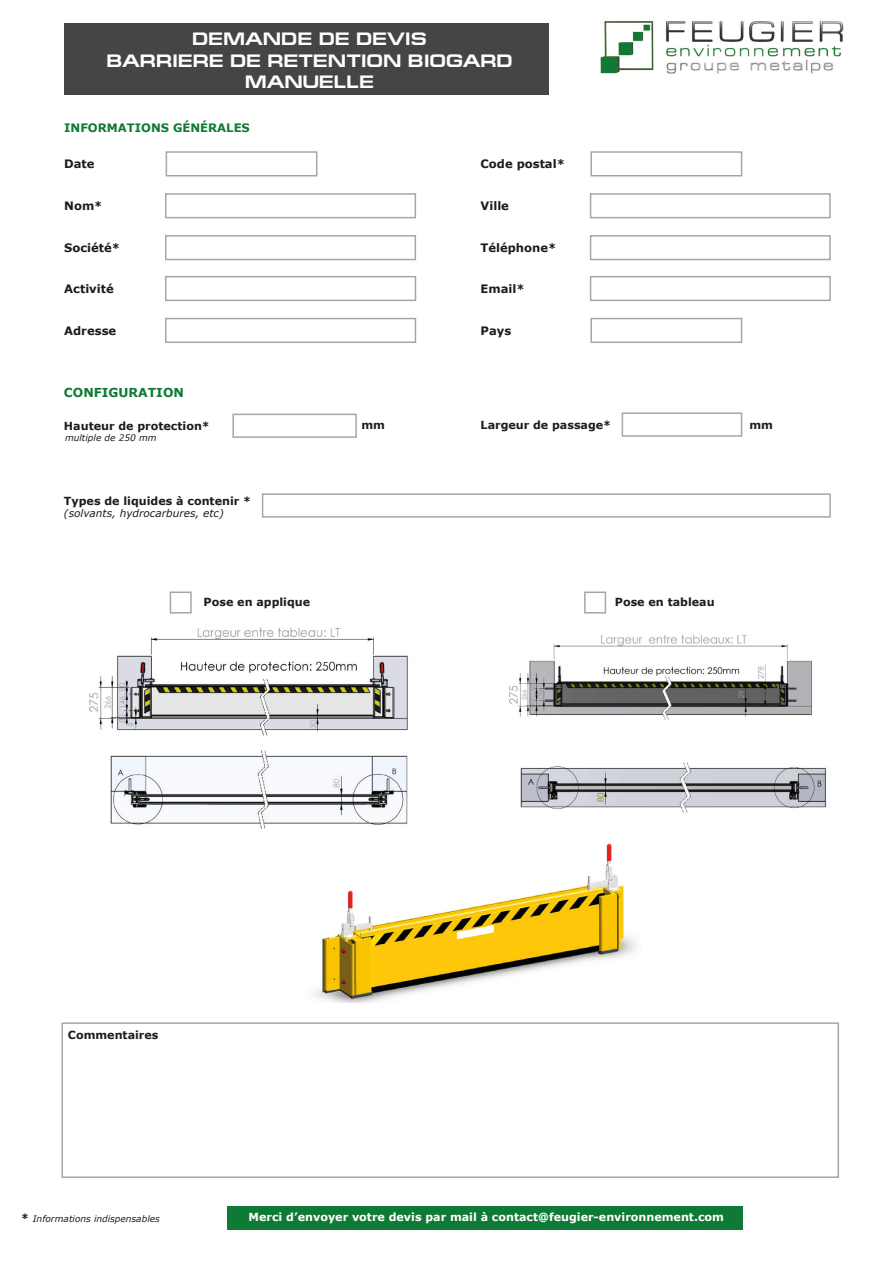
<style>
.page{position:relative;width:893px;height:1263px;background:#fff}
.page>*{position:absolute;margin:0;border:0;box-sizing:border-box;transform-origin:0 0}
.t1{font:700 18px "Europe Ext";color:#fff}
.t2{font:700 12.3px "Verdana";color:#0f7a35}
.t3{font:700 11.55px "Verdana";color:#1d1d1b}
.t4{font:700 11.55px "Verdana";color:#0f7a35}
.t5{font:700 11.1px "Verdana";color:#1d1d1b}
.t6{font:700 11.1px "Verdana";color:#fff}
.t7{font:italic 10.5px "Verdana";color:#1d1d1b}
.t8{font:italic 9px "Verdana";color:#1d1d1b}
.s1{font-weight:700;font-style:normal;font-size:11.1px}
</style>
<div class="page">
<div style="left:227px;top:1206px;width:515px;height:24px;background:#0f7a35"></div>
<img style="left:600px;top:21px;width:244px;height:53px">
<div style="left:64px;top:23px;width:485px;height:72px;background:#464544"></div>
<div style="left:232px;top:414px;width:125px;height:24px;border:2px solid #a6a6a5"></div>
<div style="left:622px;top:412px;width:120px;height:25px;border:2px solid #a6a6a5"></div>
<div style="left:262px;top:493px;width:569px;height:25px;border:2px solid #a6a6a5"></div>
<div style="left:61px;top:1022px;width:778px;height:156px;border:2px solid #a6a6a5"></div>
<div style="left:170px;top:591px;width:22px;height:22px;border:2px solid #a6a6a5"></div>
<div style="left:584px;top:591px;width:22px;height:22px;border:2px solid #a6a6a5"></div>
<img style="left:89px;top:627px;width:319px;height:109px">
<img style="left:509px;top:634px;width:304px;height:86px">
<img style="left:110px;top:750px;width:298px;height:79px">
<img style="left:520px;top:762px;width:307px;height:51px">
<div style="left:166px;top:151px;width:151px;height:25px;border:2px solid #a6a6a5"></div>
<div style="left:590px;top:151px;width:152px;height:25px;border:2px solid #a6a6a5"></div>
<div style="left:590px;top:318px;width:152px;height:25px;border:2px solid #a6a6a5"></div>
<div style="left:165px;top:193px;width:251px;height:25px;border:2px solid #a6a6a5"></div>
<div style="left:590px;top:193px;width:241px;height:25px;border:2px solid #a6a6a5"></div>
<div style="left:165px;top:235px;width:251px;height:25px;border:2px solid #a6a6a5"></div>
<div style="left:590px;top:235px;width:241px;height:25px;border:2px solid #a6a6a5"></div>
<div style="left:165px;top:276px;width:251px;height:25px;border:2px solid #a6a6a5"></div>
<div style="left:165px;top:318px;width:251px;height:25px;border:2px solid #a6a6a5"></div>
<div style="left:590px;top:276px;width:241px;height:25px;border:2px solid #a6a6a5"></div>
<img style="left:314px;top:843px;width:323px;height:159px">
<p class="t1" style="left:192px;top:29px;width:236px">DEMANDE DE DEVIS</p>
<p class="t1" style="left:106px;top:51px;width:408px">BARRIERE DE RETENTION BIOGARD</p>
<p class="t1" style="left:245px;top:72px;width:131px">MANUELLE</p>
<p class="t4" style="left:64px;top:119px;width:187px">INFORMATIONS GÉNÉRALES</p>
<p class="t3" style="left:64px;top:156px;width:32px">Date</p>
<p class="t3" style="left:480px;top:156px;width:86px">Code postal*</p>
<p class="t3" style="left:64px;top:198px;width:40px">Nom*</p>
<p class="t3" style="left:480px;top:198px;width:30px">Ville</p>
<p class="t3" style="left:64px;top:240px;width:57px">Société*</p>
<p class="t3" style="left:480px;top:240px;width:77px">Téléphone*</p>
<p class="t3" style="left:64px;top:281px;width:51px">Activité</p>
<p class="t3" style="left:64px;top:322px;width:54px">Adresse</p>
<p class="t3" style="left:480px;top:281px;width:46px">Email*</p>
<p class="t3" style="left:480px;top:322px;width:32px">Pays</p>
<p class="t2" style="left:64px;top:383px;width:122px">CONFIGURATION</p>
<p class="t5" style="left:64px;top:418px;width:147px">Hauteur de protection*</p>
<p class="t8" style="left:65px;top:431px;width:93px">multiple de 250 mm</p>
<p class="t5" style="left:64px;top:493px;width:189px">Types de liquides à contenir *</p>
<p class="t7" style="left:64px;top:506px;width:161px">(solvants, hydrocarbures, etc)</p>
<p class="t5" style="left:481px;top:417px;width:132px">Largeur de passage*</p>
<p class="t5" style="left:361px;top:417px;width:25px">mm</p>
<p class="t5" style="left:749px;top:417px;width:25px">mm</p>
<p class="t5" style="left:204px;top:594px;width:108px">Pose en applique</p>
<p class="t5" style="left:615px;top:594px;width:101px">Pose en tableau</p>
<p class="t5" style="left:68px;top:1027px;width:92px">Commentaires</p>
<p class="t8" style="left:21px;top:1213px;width:140px"><span class="s1">*</span> Informations indispensables</p>
<p class="t6" style="left:249px;top:1209px;width:477px">Merci d’envoyer votre devis par mail à contact@feugier-environnement.com</p>
</div>
